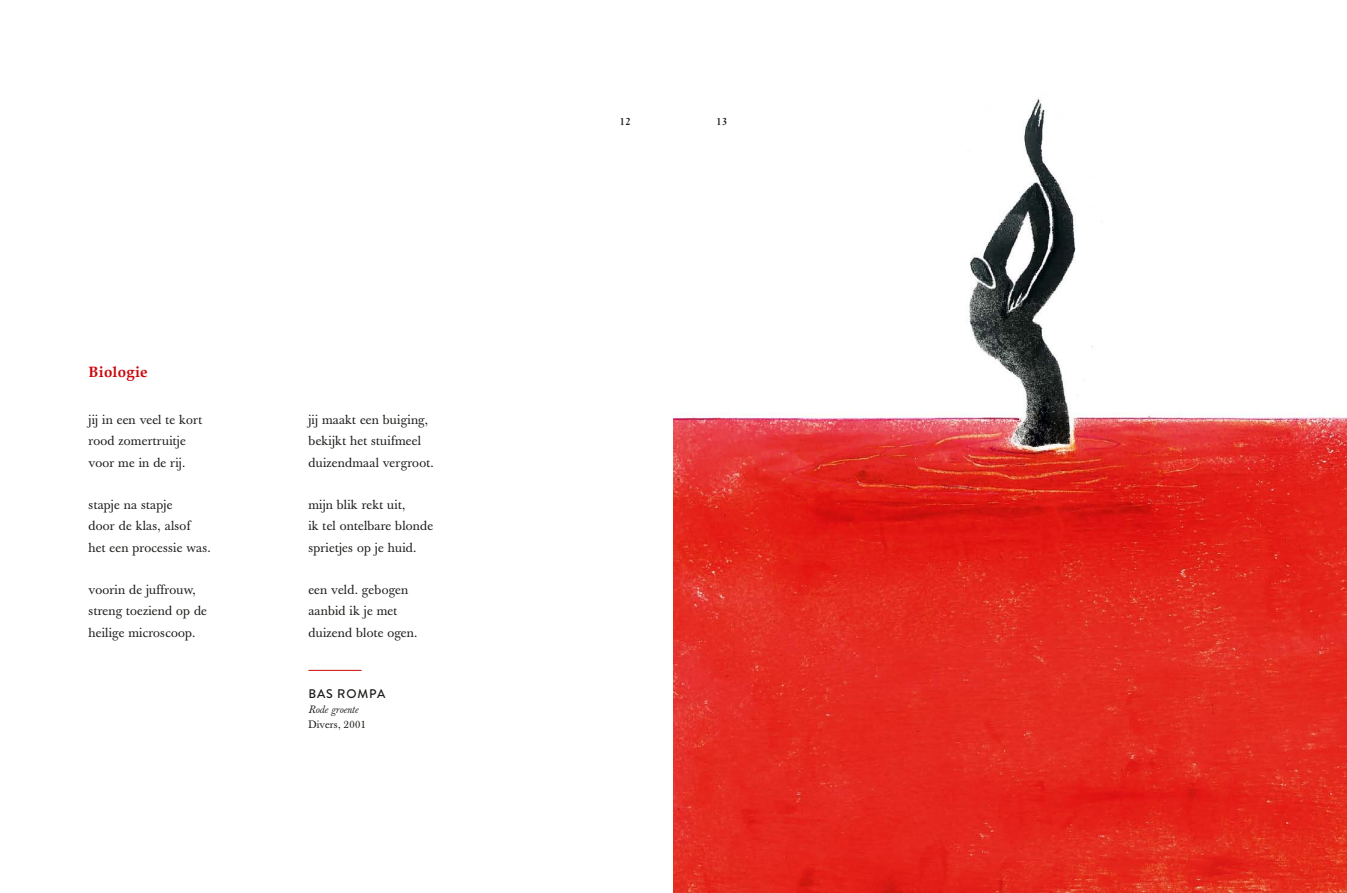
<style>
.page{position:relative;width:1347px;height:893px;background:#fff}
.page>*{position:absolute;margin:0;border:0;box-sizing:border-box;transform-origin:0 0}
.t1{font:700 15px "Book Antiqua";letter-spacing:.015em;color:#cc060b}
.t2{font:13.12px/21.2px "Baskerville";letter-spacing:.015em;color:#1a1a18}
.t3{font:500 12.5px "Brandon Grotesque";color:#1a1a18}
.t4{font:700 11.25px "Janson";color:#1a1a18}
.t5{font:italic 10.62px "Baskerville";color:#1a1a18}
.t6{font:10.62px "Baskerville";letter-spacing:.015em;color:#1a1a18}
</style>
<div class="page">
<img style="left:674px;top:97px;width:672px;height:796px">
<img style="left:673px;top:0;width:1px;height:893px">
<hr style="left:308px;top:670px;width:53px;height:1px;background:#cc060b">
<p class="t1" style="left:89px;top:363px;width:61px">Biologie</p>
<p class="t2" style="left:89px;top:409px;width:115px">jij in een veel te kort rood zomertruitje voor me in de rij.</p>
<p class="t2" style="left:89px;top:494px;width:124px">stapje na stapje<br>door de klas, alsof het een processie was.</p>
<p class="t2" style="left:89px;top:579px;width:120px">voorin de juffrouw, streng toeziend op de heilige microscoop.</p>
<p class="t2" style="left:308px;top:409px;width:127px">jij maakt een buiging, bekijkt het stuifmeel duizendmaal vergroot.</p>
<p class="t2" style="left:308px;top:494px;width:126px">mijn blik rekt uit,<br>ik tel ontelbare blonde sprietjes op je huid.</p>
<p class="t2" style="left:308px;top:579px;width:110px">een veld. gebogen aanbid ik je met duizend blote ogen.</p>
<p class="t3" style="left:308px;top:685px;width:78px">BAS ROMPA</p>
<p class="t5" style="left:308px;top:703px;width:52px">Rode groente</p>
<p class="t6" style="left:308px;top:718px;width:59px">Divers, 2001</p>
<p class="t4" style="left:619px;top:115px;width:13px">12</p>
<p class="t4" style="left:716px;top:115px;width:13px">13</p>
</div>
